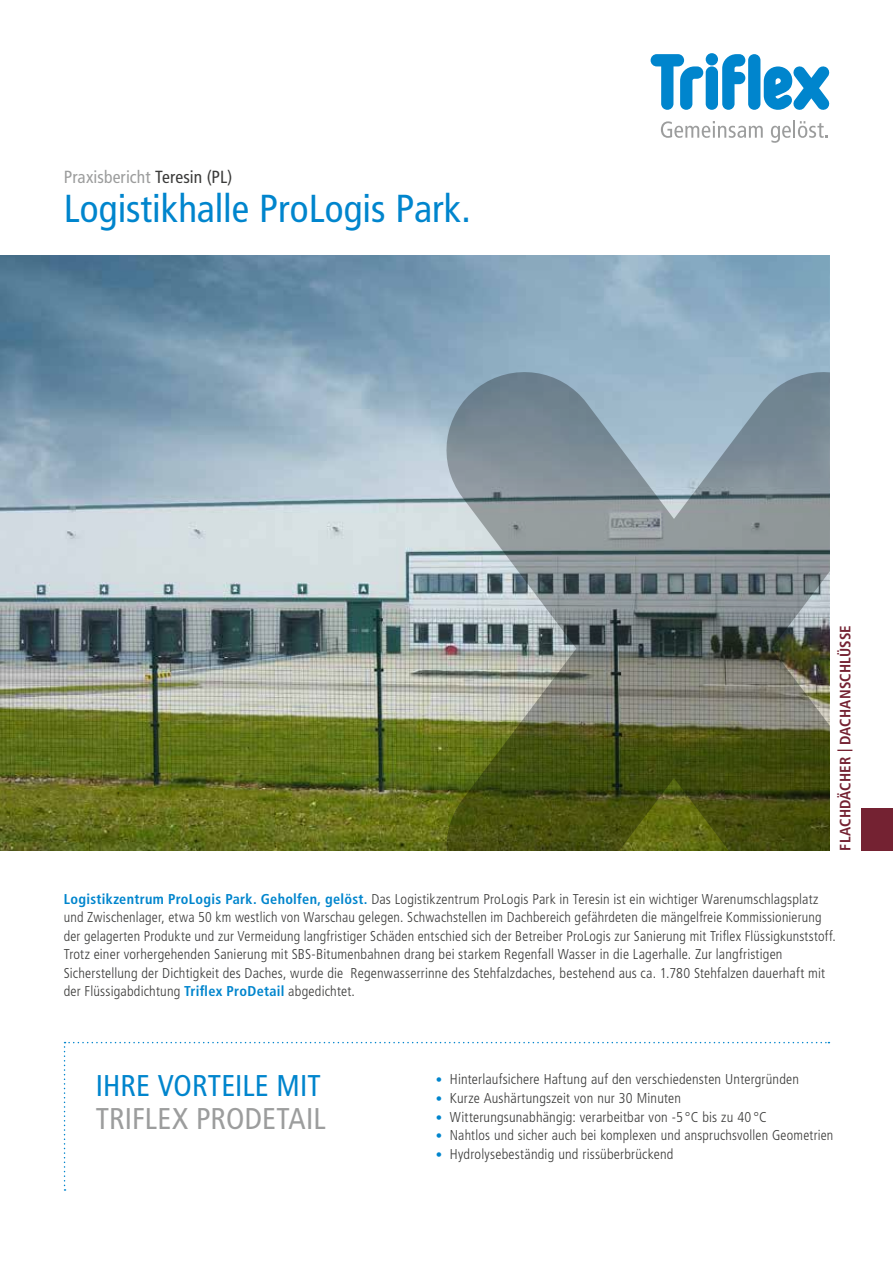
<style>
.page{position:relative;width:893px;height:1263px;background:#fff}
.page>*{position:absolute;margin:0;border:0;box-sizing:border-box;transform-origin:0 0}
.t1{font:condensed 39px "Frutiger LT Pro";color:#0085cd}
.t2{font:condensed 30px "Frutiger LT Pro";letter-spacing:.005em;color:#9c9d9d}
.t3{font:condensed 30px "Frutiger LT Pro";letter-spacing:.005em;color:#0085cd}
.t4{font:condensed 17.55px "Frutiger LT Pro";letter-spacing:.005em;color:#9c9d9d}
.t5{font:700 condensed 15px "Frutiger LT Pro";letter-spacing:.015em;color:#742232}
.t6{font:300 condensed 14.25px/18.6px "Frutiger LT Pro";letter-spacing:.015em;color:#3b3b3a}
.s1{color:#3b3b3a}
.s2{font-weight:700;color:#0085cd}
.s3{font-size:12.9px;color:#0085cd}
</style>
<div class="page">
<svg style="left:661px;top:121px;width:102px;height:17px"></svg>
<svg style="left:771px;top:120px;width:57px;height:23px"></svg>
<svg style="left:651px;top:54px;width:52px;height:56px"></svg>
<div style="left:706px;top:66px;width:12px;height:44px;background:#0085cd;border-radius:6px"></div>
<div style="left:706px;top:53px;width:12px;height:12px;background:#0085cd;border-radius:50%"></div>
<svg style="left:722px;top:54px;width:23px;height:56px"></svg>
<svg style="left:764px;top:66px;width:65px;height:44px"></svg>
<div style="left:748px;top:54px;width:12px;height:56px;background:#0085cd;border-radius:6px"></div>
<img style="left:0;top:255px;width:829px;height:595px">
<div style="left:861px;top:808px;width:32px;height:42px;background:#742232"></div>
<img style="left:446px;top:372px;width:383px;height:478px">
<svg style="left:64px;top:1042px;width:765px;height:149px"></svg>
<p class="t4" style="left:64px;top:167px;width:170px">Praxisbericht <span class="s1">Teresin (PL)</span></p>
<h1 class="t1" style="left:64px;top:186px;width:409px">Logistikhalle ProLogis Park.</h1>
<p class="t5" style="left:836px;top:850px;width:227px;rotate:-90deg">FLACHDÄCHER | DACHANSCHLÜSSE</p>
<p class="t6" style="left:64px;top:890px;width:774px"><span class="s2">Logistikzentrum ProLogis Park. Geholfen, gelöst.</span> Das Logistikzentrum ProLogis Park in Teresin ist ein wichtiger Warenumschlagsplatz und Zwischenlager, etwa 50 km westlich von Warschau gelegen. Schwachstellen im Dachbereich gefährdeten die mängelfreie Kommissionierung der gelagerten Produkte und zur Vermeidung langfristiger Schäden entschied sich der Betreiber ProLogis zur Sanierung mit Triflex Flüssigkunststoff.<br>Trotz einer vorhergehenden Sanierung mit SBS-Bitumenbahnen drang bei starkem Regenfall Wasser in die Lagerhalle. Zur langfristigen Sicherstellung der Dichtigkeit des Daches, wurde die Regenwasserrinne des Stehfalzdaches, bestehend aus ca. 1.780 Stehfalzen dauerhaft mit der Flüssigabdichtung <span class="s2">Triflex ProDetail</span> abgedichtet.</p>
<h2 class="t3" style="left:96px;top:1068px;width:227px">IHRE VORTEILE MIT</h2>
<h2 class="t2" style="left:96px;top:1101px;width:232px">TRIFLEX PRODETAIL</h2>
<p class="t6" style="left:436px;top:1070px;width:365px"><span class="s3">•</span> Hinterlaufsichere Haftung auf den verschiedensten Untergründen</p>
<p class="t6" style="left:436px;top:1089px;width:247px"><span class="s3">•</span> Kurze Aushärtungszeit von nur 30 Minuten</p>
<p class="t6" style="left:436px;top:1107px;width:333px"><span class="s3">•</span> Witterungsunabhängig: verarbeitbar von -5 °C bis zu 40 °C</p>
<p class="t6" style="left:436px;top:1126px;width:399px"><span class="s3">•</span> Nahtlos und sicher auch bei komplexen und anspruchsvollen Geometrien</p>
<p class="t6" style="left:436px;top:1144px;width:239px"><span class="s3">•</span> Hydrolysebeständig und rissüberbrückend</p>
</div>
